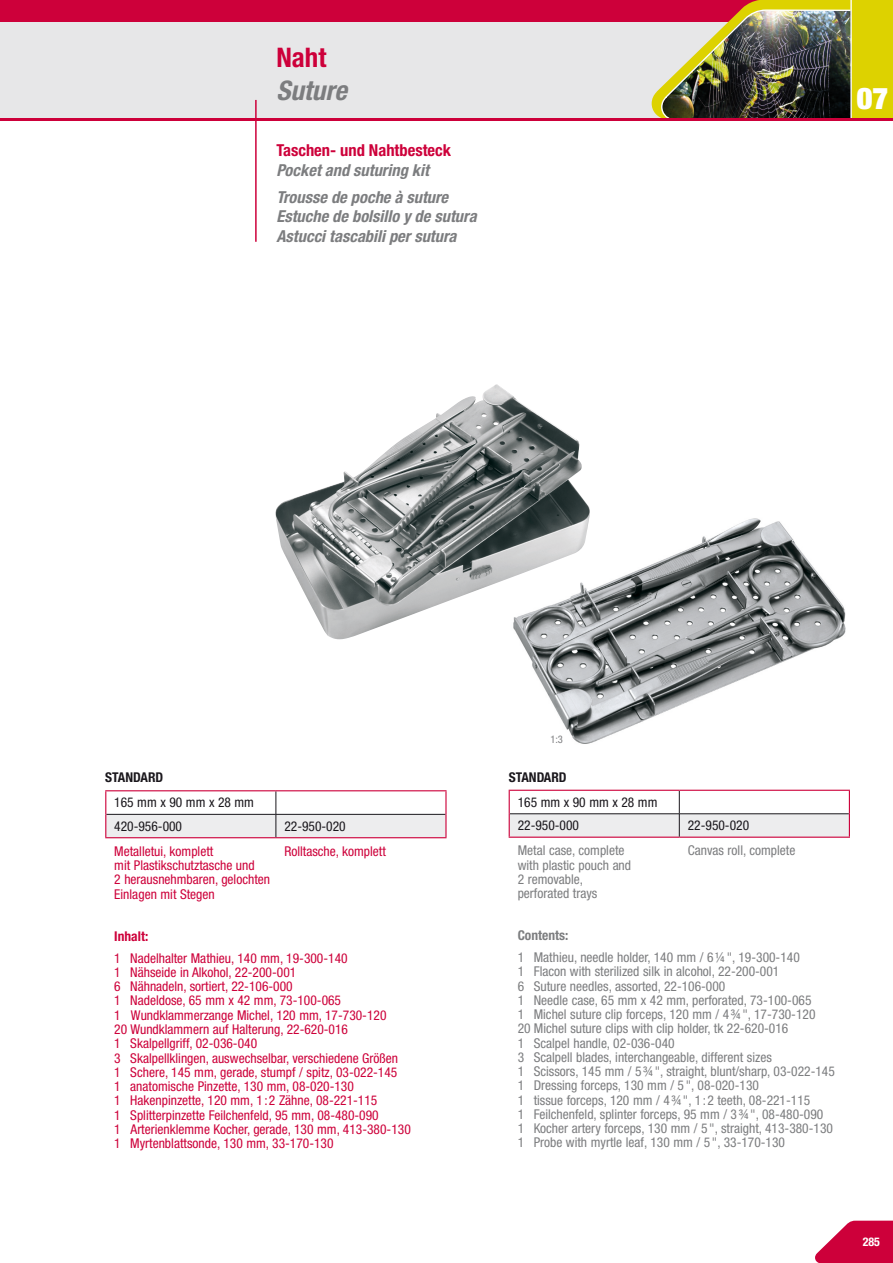
<style>
.page{position:relative;width:893px;height:1263px;background:#fff}
.page>*{position:absolute;margin:0;border:0;box-sizing:border-box;transform-origin:0 0}
.t1{font:900 condensed 30px "Helvetica Neue LT Std";color:#fff}
.t2{font:italic 700 condensed 27px "Helvetica Neue LT Std";color:#7c7d7f}
.t3{font:700 condensed 27px "Helvetica Neue LT Std";color:#cd003a}
.t4{font:italic 700 condensed 16.5px/27px "Helvetica Neue LT Std";color:#7c7d7f}
.t5{font:700 condensed 16.5px "Helvetica Neue LT Std";color:#cd003a}
.t6{font:condensed 13.5px/14.2px "Helvetica Neue LT Std";color:#7c7d7f}
.t7{font:condensed 13.5px/14.2px "Helvetica Neue LT Std";color:#cd003a}
.t8{font:condensed 13.5px/23.4px "Helvetica Neue LT Std";color:#1a171c}
.t9{font:700 condensed 13.5px "Helvetica Neue LT Std";color:#1a171c}
.t10{font:700 condensed 13.5px "Helvetica Neue LT Std";color:#7c7d7f}
.t11{font:700 condensed 13.5px "Helvetica Neue LT Std";color:#cd003a}
.t12{font:700 condensed 12px "Helvetica Neue LT Std";color:#fff}
.t13{font:condensed 10.5px "Helvetica Neue LT Std";color:#7c7d7f}
</style>
<div class="page">
<div style="left:0;top:21px;width:893px;height:98px;background:#e7e7e8"></div>
<div style="left:0;top:0;width:893px;height:21px;background:#cd003a"></div>
<svg style="left:815px;top:1220px;width:78px;height:43px"></svg>
<hr style="left:819px;top:1262px;width:74px;height:1px;background:#cd003a">
<hr style="left:255px;top:100px;width:2px;height:142px;background:#cd003a">
<img style="left:652px;top:0;width:241px;height:119px">
<hr style="left:850px;top:0;width:2px;height:120px;background:#fff">
<hr style="left:0;top:119px;width:893px;height:2px;background:#cd003a">
<img style="left:520px;top:518px;width:326px;height:226px">
<hr style="left:276px;top:837px;width:171px;height:1px;background:#cd003a">
<hr style="left:445px;top:791px;width:2px;height:23px;background:#cd003a">
<hr style="left:445px;top:814px;width:2px;height:23px;background:#cd003a">
<svg style="left:105px;top:791px;width:341px;height:47px"></svg>
<hr style="left:105px;top:790px;width:171px;height:1px;background:#cd003a">
<hr style="left:276px;top:790px;width:171px;height:1px;background:#cd003a">
<hr style="left:509px;top:837px;width:170px;height:1px;background:#cd003a">
<hr style="left:679px;top:837px;width:171px;height:1px;background:#cd003a">
<svg style="left:509px;top:791px;width:341px;height:46px"></svg>
<hr style="left:509px;top:790px;width:170px;height:1px;background:#cd003a">
<hr style="left:679px;top:790px;width:171px;height:1px;background:#cd003a">
<img style="left:275px;top:384px;width:316px;height:255px">
<h2 class="t3" style="left:276px;top:41px;width:51px">Naht</h2>
<h2 class="t2" style="left:276px;top:74px;width:72px">Suture</h2>
<p class="t5" style="left:276px;top:140px;width:176px">Taschen- und Nahtbesteck</p>
<p class="t4" style="left:276px;top:157px;width:173px">Pocket and suturing kit<br>Trousse de poche à suture</p>
<p class="t4" style="left:276px;top:207px;width:202px;line-height:19.5px">Estuche de bolsillo y de sutura<br>Astucci tascabili per sutura</p>
<h1 class="t1" style="left:857px;top:79px;width:33px">07</h1>
<p class="t13" style="left:550px;top:734px;width:14px">1:3</p>
<p class="t9" style="left:105px;top:769px;width:58px">Standard</p>
<p class="t9" style="left:509px;top:769px;width:58px">Standard</p>
<p class="t8" style="left:114px;top:791px;width:141px">165 mm x 90 mm x 28 mm<br>420-956-000</p>
<p class="t8" style="left:284px;top:814px;width:63px">22-950-020</p>
<p class="t8" style="left:518px;top:790px;width:141px">165 mm x 90 mm x 28 mm<br>22-950-000</p>
<p class="t8" style="left:688px;top:814px;width:63px">22-950-020</p>
<p class="t7" style="left:114px;top:844px;width:157px">Metalletui, komplett<br>mit Plastikschutztasche und<br>2 herausnehmbaren, gelochten<br>Einlagen mit Stegen</p>
<p class="t7" style="left:284px;top:844px;width:103px">Rolltasche, komplett</p>
<p class="t11" style="left:114px;top:928px;width:35px">Inhalt:</p>
<p class="t7" style="left:114px;top:951px;width:298px">1 Nadelhalter Mathieu, 140 mm, 19-300-140<br>1 Nähseide in Alkohol, 22-200-001<br>6 Nähnadeln, sortiert, 22-106-000<br>1 Nadeldose, 65 mm x 42 mm, 73-100-065<br>1 Wundklammerzange Michel, 120 mm, 17-730-120<br>20 Wundklammern auf Halterung, 22-620-016<br>1 Skalpellgriff, 02-036-040<br>3 Skalpellklingen, auswechselbar, verschiedene Größen<br>1 Schere, 145 mm, gerade, stumpf / spitz, 03-022-145<br>1 anatomische Pinzette, 130 mm, 08-020-130<br>1 Hakenpinzette, 120 mm, 1 :2 Zähne, 08-221-115<br>1 Splitterpinzette Feilchenfeld, 95 mm, 08-480-090<br>1 Arterienklemme Kocher, gerade, 130 mm, 413-380-130<br>1 Myrtenblattsonde, 130 mm, 33-170-130</p>
<p class="t6" style="left:518px;top:843px;width:115px">Metal case, complete with plastic pouch and<br>2 removable, perforated trays</p>
<p class="t6" style="left:688px;top:843px;width:109px">Canvas roll, complete</p>
<p class="t10" style="left:518px;top:927px;width:52px">Contents:</p>
<p class="t6" style="left:518px;top:950px;width:319px">1 Mathieu, needle holder, 140 mm / 6¼", 19-300-140<br>1 Flacon with sterilized silk in alcohol, 22-200-001<br>6 Suture needles, assorted, 22-106-000<br>1 Needle case, 65 mm x 42 mm, perforated, 73-100-065<br>1 Michel suture clip forceps, 120 mm / 4¾", 17-730-120<br>20 Michel suture clips with clip holder, tk 22-620-016<br>1 Scalpel handle, 02-036-040<br>3 Scalpell blades, interchangeable, different sizes<br>1 Scissors, 145 mm / 5¾", straight, blunt/sharp, 03-022-145<br>1 Dressing forceps, 130 mm / 5 ", 08-020-130<br>1 tissue forceps, 120 mm / 4¾", 1 :2 teeth, 08-221-115<br>1 Feilchenfeld, splinter forceps, 95 mm / 3¾", 08-480-090<br>1 Kocher artery forceps, 130 mm / 5 ", straight, 413-380-130<br>1 Probe with myrtle leaf, 130 mm / 5 ", 33-170-130</p>
<p class="t12" style="left:863px;top:1235px;width:19px">285</p>
</div>
